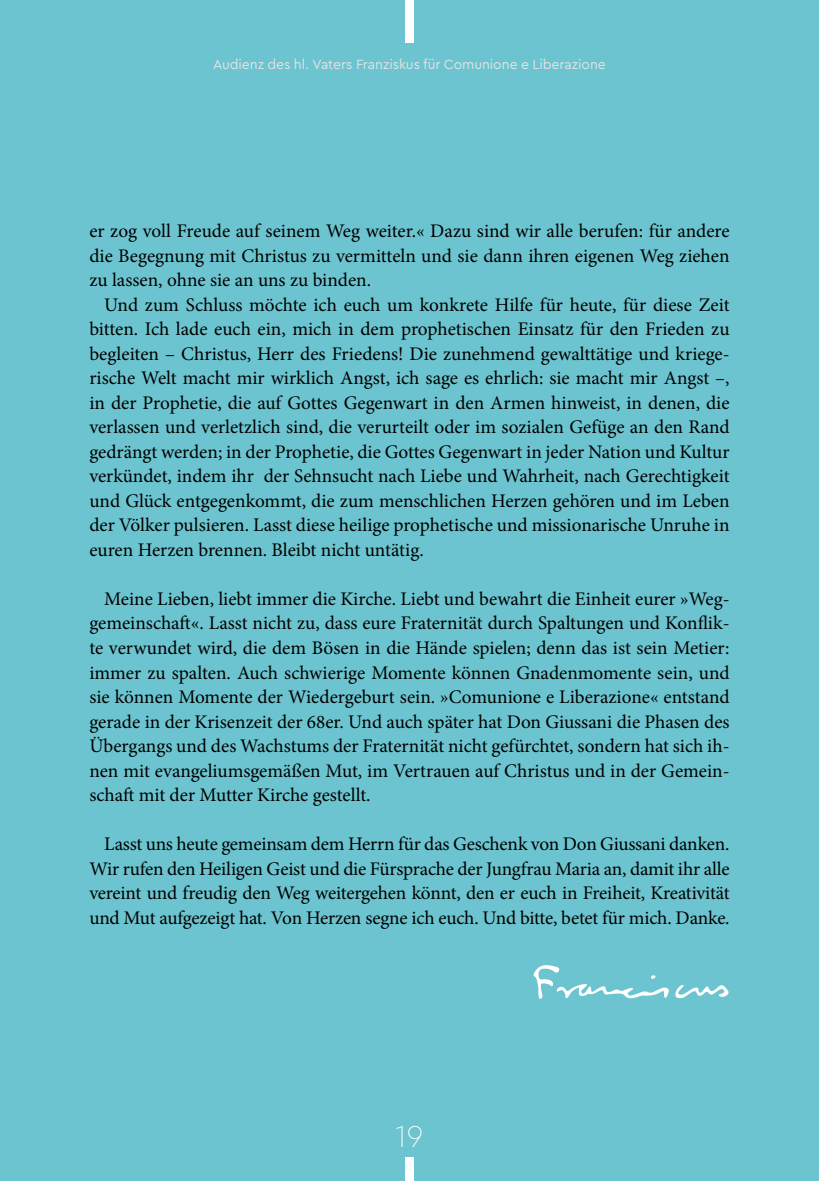
<style>
.page{position:relative;width:819px;height:1181px;background:#6bc4cf}
.page>*{position:absolute;margin:0;border:0;box-sizing:border-box;transform-origin:0 0}
.t1{font:100 31.5px "Cera Pro";color:#fff}
.t2{font:19.25px/24.5px "Minion Pro";letter-spacing:-.005em;color:#000;text-align:justify}
.t3{font:14px "Cera Pro";letter-spacing:-.005em;color:#e3e3e3}
</style>
<div class="page">
<div style="left:405px;top:1157px;width:8px;height:24px;background:#fff"></div>
<div style="left:405px;top:0;width:8px;height:43px;background:#fff"></div>
<svg style="left:675px;top:985px;width:54px;height:13px"></svg>
<svg style="left:533px;top:965px;width:136px;height:34px"></svg>
<p class="t3" style="left:213px;top:55px;width:394px">Audienz des hl. Vaters Franziskus für Comunione e Liberazione</p>
<p class="t2" style="left:89px;top:219px;width:641px">er zog voll Freude auf seinem Weg weiter.« Dazu sind wir alle berufen: für andere die Begegnung mit Christus zu vermitteln und sie dann ihren eigenen Weg ziehen zu lassen, ohne sie an uns zu binden.</p>
<p class="t2" style="left:89px;top:292px;width:641px;text-indent:15px">Und zum Schluss möchte ich euch um konkrete Hilfe für heute, für diese Zeit bitten. Ich lade euch ein, mich in dem prophetischen Einsatz für den Frieden zu begleiten – Christus, Herr des Friedens! Die zunehmend gewalttätige und kriege&shy;rische Welt macht mir wirklich Angst, ich sage es ehrlich: sie macht mir Angst –, in der Prophetie, die auf Gottes Gegenwart in den Armen hinweist, in denen, die verlassen und verletzlich sind, die verurteilt oder im sozialen Gefüge an den Rand gedrängt werden; in der Prophetie, die Gottes Gegenwart in jeder Nation und Kultur verkündet, indem ihr der Sehnsucht nach Liebe und Wahrheit, nach Gerechtigkeit und Glück entgegenkommt, die zum menschlichen Herzen gehören und im Leben der Völker pulsieren. Lasst diese heilige prophetische und missionarische Unruhe in euren Herzen brennen. Bleibt nicht untätig.</p>
<p class="t2" style="left:89px;top:586px;width:641px;text-indent:15px">Meine Lieben, liebt immer die Kirche. Liebt und bewahrt die Einheit eurer »Weg&shy;gemeinschaft«. Lasst nicht zu, dass eure Fraternität durch Spaltungen und Konflik&shy;te verwundet wird, die dem Bösen in die Hände spielen; denn das ist sein Metier: immer zu spalten. Auch schwierige Momente können Gnadenmomente sein, und sie können Momente der Wiedergeburt sein. »Comunione e Liberazione« entstand gerade in der Krisenzeit der 68er. Und auch später hat Don Giussani die Phasen des Übergangs und des Wachstums der Fraternität nicht gefürchtet, sondern hat sich ih&shy;nen mit evangeliumsgemäßen Mut, im Vertrauen auf Christus und in der Gemein&shy;schaft mit der Mutter Kirche gestellt.</p>
<p class="t2" style="left:89px;top:832px;width:641px;text-indent:15px">Lasst uns heute gemeinsam dem Herrn für das Geschenk von Don Giussani danken.<br>Wir rufen den Heiligen Geist und die Fürsprache der Jungfrau Maria an, damit ihr alle vereint und freudig den Weg weitergehen könnt, den er euch in Freiheit, Kreativität und Mut aufgezeigt hat. Von Herzen segne ich euch. Und bitte, betet für mich. Danke.</p>
<h1 class="t1" style="left:395px;top:1115px;width:30px">19</h1>
</div>
